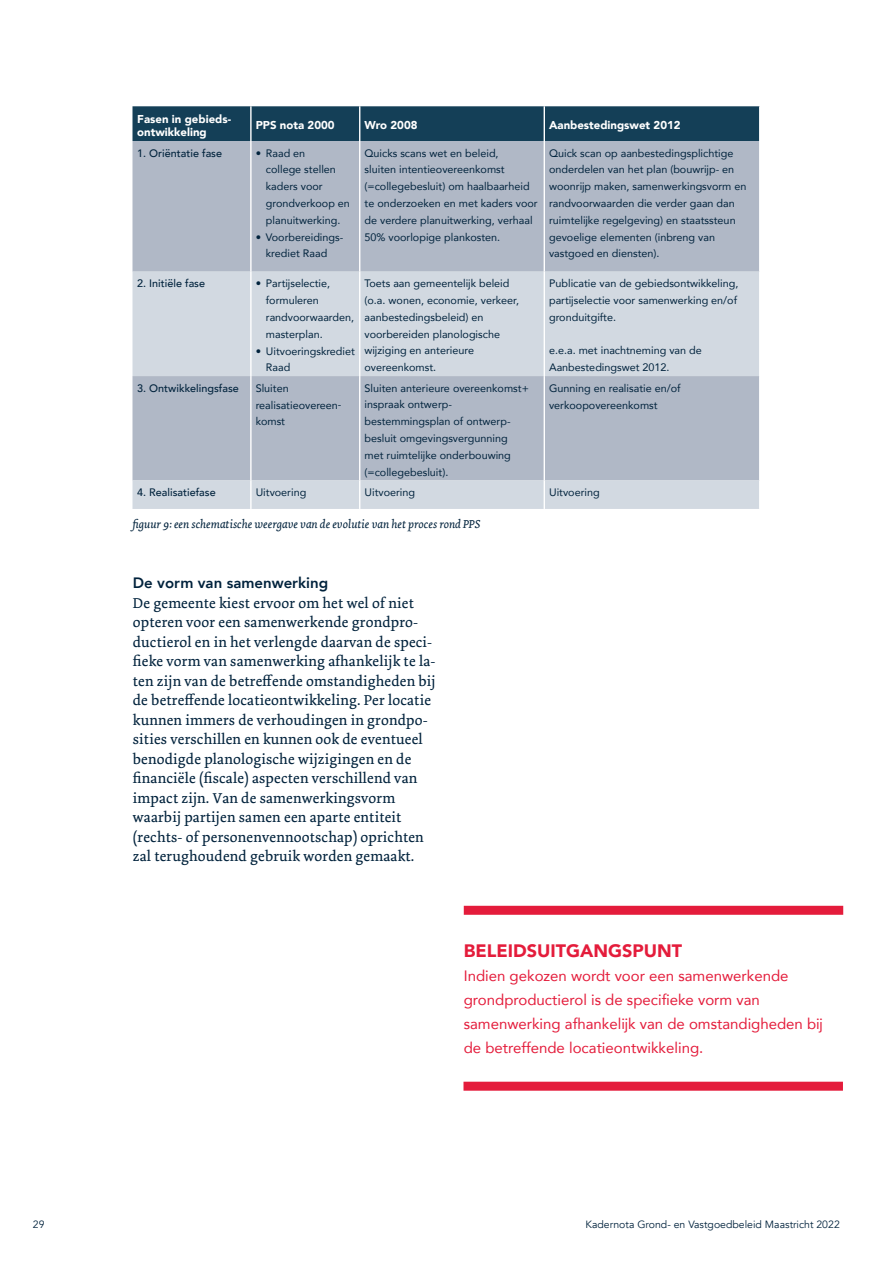
<style>
.page{position:relative;width:893px;height:1263px;background:#fff}
.page>*{position:absolute;margin:0;border:0;box-sizing:border-box;transform-origin:0 0}
.t1{font:900 18px "Avenir";color:#e41c3b}
.t2{font:15px/19.5px "Dolly Pro";letter-spacing:.01em;color:#00223c}
.t3{font:15px/24px "Avenir";color:#e41c3b}
.t4{font:800 15px "Avenir";color:#00223c}
.t5{font:italic 12px "Dolly";color:#00223c}
.t6{font:900 11.4px/13.6px "Avenir";color:#fff}
.t7{font:10.8px/16.8px "Avenir";color:#00223c}
.t8{font:500 10.8px "Avenir";color:#00223c}
.t9{font:10.5px "Avenir";color:#00223c}
</style>
<div class="page">
<div style="left:132px;top:106px;width:627px;height:35px;background:#143f57"></div>
<div style="left:132px;top:141px;width:627px;height:131px;background:#b0b8c6"></div>
<svg style="left:132px;top:272px;width:627px;height:237px;background:#c3cad5"></svg>
<hr style="left:250px;top:106px;width:2px;height:35px;background:#fff">
<hr style="left:359px;top:106px;width:1px;height:35px;background:#fff">
<hr style="left:544px;top:106px;width:1px;height:35px;background:#fff">
<hr style="left:250px;top:141px;width:2px;height:131px;background:#fff">
<hr style="left:359px;top:141px;width:1px;height:131px;background:#fff">
<hr style="left:544px;top:141px;width:1px;height:131px;background:#fff">
<hr style="left:250px;top:272px;width:2px;height:104px;background:#fff">
<hr style="left:359px;top:272px;width:1px;height:104px;background:#fff">
<hr style="left:544px;top:272px;width:1px;height:104px;background:#fff">
<hr style="left:250px;top:376px;width:2px;height:104px;background:#fff">
<hr style="left:359px;top:376px;width:1px;height:104px;background:#fff">
<hr style="left:544px;top:376px;width:1px;height:104px;background:#fff">
<hr style="left:250px;top:480px;width:2px;height:29px;background:#fff">
<svg style="left:359px;top:480px;width:1px;height:29px"></svg>
<svg style="left:544px;top:480px;width:1px;height:29px"></svg>
<div style="left:463px;top:1082px;width:380px;height:9px;background:#e41c3b"></div>
<div style="left:464px;top:906px;width:379px;height:9px;background:#e41c3b"></div>
<p class="t6" style="left:137px;top:111px;width:95px">Fasen in gebieds&shy;ontwikkeling</p>
<p class="t6" style="left:256px;top:118px;width:80px">PPS nota 2000</p>
<p class="t6" style="left:365px;top:118px;width:54px">Wro 2008</p>
<p class="t6" style="left:549px;top:118px;width:133px">Aanbestedingswet 2012</p>
<p class="t8" style="left:137px;top:143px;width:86px">1. Oriëntatie fase</p>
<p class="t7" style="left:266px;top:144px;width:86px;text-indent:-10px">• Raad en<br>college stellen kaders voor grondverkoop en planuitwerking.</p>
<p class="t7" style="left:256px;top:228px;width:89px;text-align:center">• Voorbereidings&shy;krediet Raad</p>
<p class="t7" style="left:365px;top:144px;width:175px">Quicks scans wet en beleid,<br>sluiten intentieovereenkomst (=collegebesluit) om haalbaarheid te onderzoeken en met kaders voor de verdere planuitwerking, verhaal<br>50% voorlopige plankosten.</p>
<p class="t7" style="left:549px;top:144px;width:199px">Quick scan op aanbestedingsplichtige onderdelen van het plan (bouwrijp- en woonrijp maken, samenwerkingsvorm en randvoorwaarden die verder gaan dan ruimtelijke regelgeving) en staatssteun gevoelige elementen (inbreng van vastgoed en diensten).</p>
<p class="t8" style="left:137px;top:274px;width:69px">2. Initiële fase</p>
<p class="t7" style="left:266px;top:275px;width:90px;text-indent:-10px">• Partijselectie, formuleren randvoorwaarden, masterplan.</p>
<p class="t7" style="left:266px;top:342px;width:91px;text-indent:-10px">• Uitvoeringskrediet<br>Raad</p>
<p class="t7" style="left:365px;top:275px;width:156px">Toets aan gemeentelijk beleid (o.a. wonen, economie, verkeer, aanbestedingsbeleid) en voorbereiden planologische wijziging en anterieure overeenkomst.</p>
<p class="t7" style="left:549px;top:275px;width:191px;text-align:justify">Publicatie van de gebiedsontwikkeling, partijselectie voor samenwerking en/of gronduitgifte.</p>
<p class="t7" style="left:549px;top:342px;width:154px">e.e.a. met inachtneming van de<br>Aanbestedingswet 2012.</p>
<p class="t8" style="left:137px;top:379px;width:103px">3. Ontwikkelingsfase</p>
<p class="t7" style="left:256px;top:379px;width:87px">Sluiten realisatieovereen&shy;komst</p>
<p class="t7" style="left:365px;top:379px;width:166px">Sluiten anterieure overeenkomst+ inspraak ontwerp&shy;bestemmingsplan of ontwerp&shy;besluit omgevingsvergunning met ruimtelijke onderbouwing (=collegebesluit).</p>
<p class="t7" style="left:549px;top:379px;width:133px">Gunning en realisatie en/of verkoopovereenkomst</p>
<p class="t8" style="left:137px;top:483px;width:80px">4. Realisatiefase</p>
<p class="t7" style="left:256px;top:484px;width:52px">Uitvoering</p>
<p class="t7" style="left:365px;top:484px;width:52px">Uitvoering</p>
<p class="t7" style="left:549px;top:484px;width:52px">Uitvoering</p>
<p class="t5" style="left:132px;top:517px;width:349px">figuur 9: een schematische weergave van de evolutie van het proces rond PPS</p>
<h2 class="t4" style="left:133px;top:571px;width:197px">De vorm van samenwerking</h2>
<p class="t2" style="left:133px;top:593px;width:304px">De gemeente kiest ervoor om het wel of niet opteren voor een samenwerkende grondpro&shy;ductierol en in het verlengde daarvan de speci&shy;fieke vorm van samenwerking afhankelijk te la&shy;ten zijn van de betreffende omstandigheden bij de betreffende locatieontwikkeling. Per locatie kunnen immers de verhoudingen in grondpo&shy;sities verschillen en kunnen ook de eventueel benodigde planologische wijzigingen en de financiële (fiscale) aspecten verschillend van impact zijn. Van de samenwerkingsvorm waarbij partijen samen een aparte entiteit (rechts- of personenvennootschap) oprichten zal terughoudend gebruik worden gemaakt.</p>
<h1 class="t1" style="left:464px;top:935px;width:220px">BELEIDSUITGANGSPUNT</h1>
<h2 class="t3" style="left:464px;top:963px;width:361px">Indien gekozen wordt voor een samenwerkende grondproductierol is de specifieke vorm van samenwerking afhankelijk van de omstandigheden bij de betreffende locatieontwikkeling.</h2>
<p class="t9" style="left:33px;top:1218px;width:13px">29</p>
<p class="t9" style="left:585px;top:1218px;width:256px">Kadernota Grond- en Vastgoedbeleid Maastricht 2022</p>
</div>
